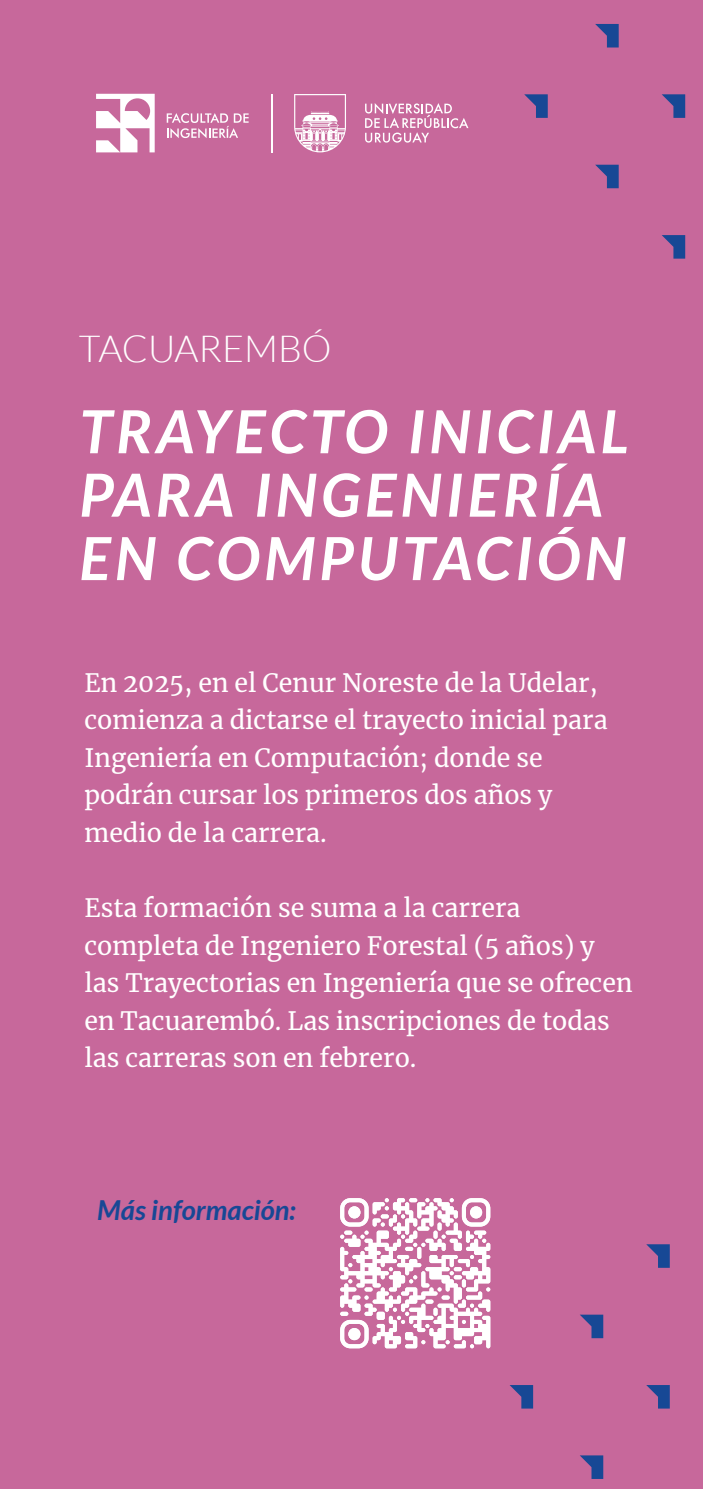
<style>
.page{position:relative;width:703px;height:1489px;background:#fff}
.page>*{position:absolute;margin:0;border:0;box-sizing:border-box;transform-origin:0 0}
.t1{font:italic 700 59.5px/63.5px "Lato";letter-spacing:.07em;color:#fff}
.t2{font:300 37.25px "Lato";color:#fff}
.t3{font:italic 700 27.5px "Lato";color:#174895}
.t4{font:25px/37.5px "Merriweather";color:#fff}
</style>
<div class="page">
<div style="left:0;top:0;width:703px;height:1488px;background:#c7689b"></div>
<svg style="left:365px;top:103px;width:103px;height:40px"></svg>
<svg style="left:294px;top:94px;width:52px;height:58px"></svg>
<svg style="left:167px;top:113px;width:81px;height:25px"></svg>
<svg style="left:96px;top:94px;width:59px;height:58px"></svg>
<hr style="left:272px;top:94px;width:1px;height:58px;background:#fff">
<svg style="left:646px;top:1385px;width:23px;height:23px"></svg>
<svg style="left:509px;top:1385px;width:24px;height:23px"></svg>
<svg style="left:646px;top:1244px;width:23px;height:23px"></svg>
<svg style="left:580px;top:1314px;width:23px;height:23px"></svg>
<svg style="left:580px;top:1455px;width:23px;height:23px"></svg>
<svg style="left:662px;top:94px;width:23px;height:24px"></svg>
<svg style="left:595px;top:24px;width:23px;height:23px"></svg>
<svg style="left:662px;top:235px;width:23px;height:24px"></svg>
<svg style="left:595px;top:165px;width:23px;height:23px"></svg>
<svg style="left:524px;top:94px;width:23px;height:24px"></svg>
<svg style="left:340px;top:1198px;width:150px;height:150px"></svg>
<h2 class="t2" style="left:79px;top:328px;width:254px">TACUAREMBÓ</h2>
<h1 class="t1" style="left:79px;top:401px;width:551px">TRAYECTO INICIAL<br>PARA INGENIERÍA<br>EN COMPUTACIÓN</h1>
<p class="t4" style="left:84px;top:663px;width:525px">En 2025, en el Cenur Noreste de la Udelar, comienza a dictarse el trayecto inicial para Ingeniería en Computación; donde se podrán cursar los primeros dos años y medio de la carrera.</p>
<p class="t4" style="left:84px;top:888px;width:549px">Esta formación se suma a la carrera completa de Ingeniero Forestal (5 años) y las Trayectorias en Ingeniería que se ofrecen en Tacuarembó. Las inscripciones de todas las carreras son en febrero.</p>
<p class="t3" style="left:97px;top:1194px;width:200px">Más información:</p>
</div>
